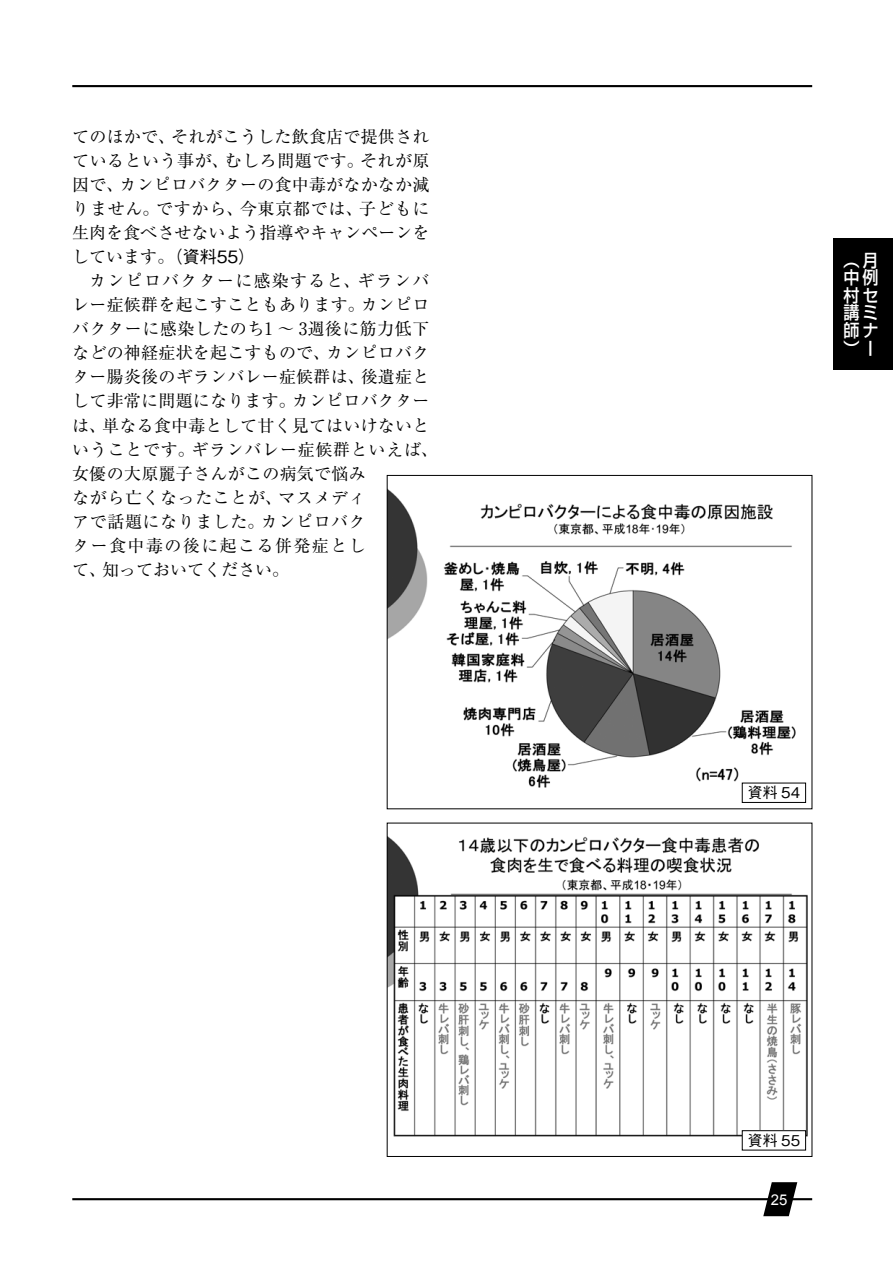
<style>
.page{position:relative;width:893px;height:1263px;background:#fff}
.page>*{position:absolute;margin:0;border:0;box-sizing:border-box;transform-origin:0 0}
.t1{font:500 17.55px/17.5px "Shin Go Pro";color:#fff;text-align:justify;scale:.92 1}
.t2{font:16.95px/24.2px "Ryumin Pro";letter-spacing:.015em;color:#000;text-align:justify}
.t3{font:500 14.85px "Gothic BBB Pro";color:#000}
.t4{font:14.85px "Arial";color:#fff}
.s1{font-family:"Gothic BBB Pro";font-weight:500}
</style>
<div class="page">
<hr style="left:72px;top:1198px;width:740px;height:2px;background:#000">
<hr style="left:72px;top:85px;width:740px;height:2px;background:#000">
<svg style="left:763px;top:1182px;width:34px;height:34px"></svg>
<div style="left:833px;top:238px;width:60px;height:132px;background:#000"></div>
<img style="left:389px;top:837px;width:419px;height:305px">
<div style="left:387px;top:823px;width:425px;height:334px;border:1px solid #000"></div>
<div style="left:742px;top:1131px;width:64px;height:19px;background:#fff"></div>
<div style="left:742px;top:1130px;width:64px;height:20px;border:1px solid #000"></div>
<img style="left:389px;top:490px;width:418px;height:304px">
<div style="left:387px;top:475px;width:425px;height:334px;border:1px solid #000"></div>
<div style="left:742px;top:783px;width:64px;height:19px;background:#fff"></div>
<div style="left:742px;top:783px;width:64px;height:20px;border:1px solid #000"></div>
<p class="t2" style="left:72px;top:123px;width:359px">てのほかで、それがこうした飲食店で提供されているという事が、むしろ問題です。それが原因で、カンピロバクターの食中毒がなかなか減りません。ですから、今東京都では、子どもに生肉を食べさせないよう指導やキャンペーンをしています。<span class="s1">（資料55）</span></p>
<p class="t2" style="left:72px;top:267px;width:367px;text-align:left;text-indent:17px">カンピロバクターに感染すると、ギランバレー症候群を起こすこともあります。カンピロバクターに感染したのち1 〜 3週後に筋力低下などの神経症状を起こすもので、カンピロバクター腸炎後のギランバレー症候群は、後遺症として非常に問題になります。カンピロバクターは、単なる食中毒として甘く見てはいけないということです。ギランバレー症候群といえば、女優の大原麗子さんがこの病気で悩み<br>ながら亡くなったことが、マスメディ<br>アで話題になりました。カンピロバク<br>ター食中毒の後に起こる併発症とし<br>て、知っておいてください。</p>
<p class="t1" style="left:843px;top:249px;width:39px">（月中例村セ講ミ師ナ）ー</p>
<p class="t3" style="left:748px;top:781px;width:54px">資料 54</p>
<p class="t3" style="left:748px;top:1128px;width:54px">資料 55</p>
<p class="t4" style="left:771px;top:1189px;width:18px">25</p>
</div>
